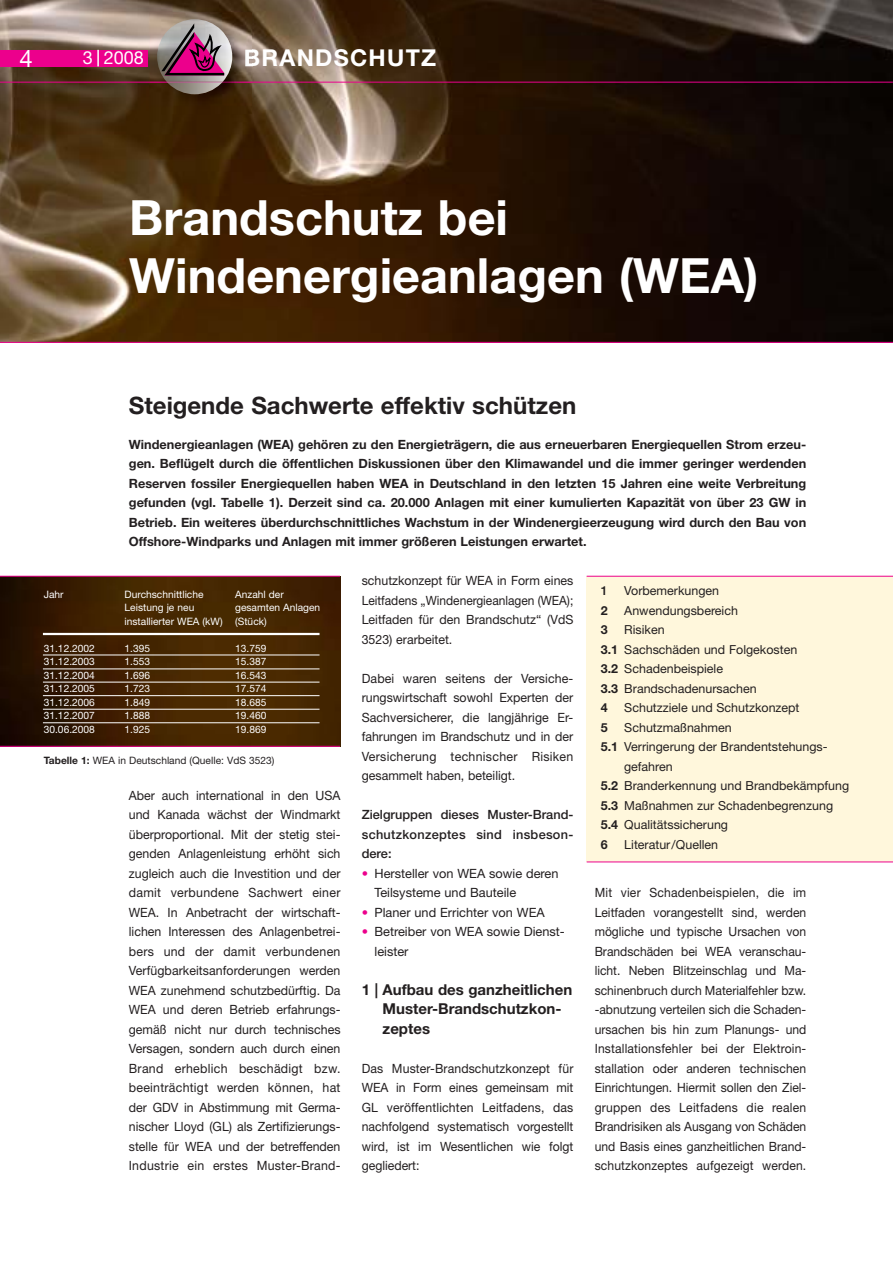
<style>
.page{position:relative;width:893px;height:1263px;background:#fff}
.page>*{position:absolute;margin:0;border:0;box-sizing:border-box;transform-origin:0 0}
.t1{font:700 48.6px/58.3px "Helvetica Neue";color:#fff}
.t2{font:700 24px "Helvetica Neue";color:#231f20}
.t3{font:24px "Helvetica Neue";color:#fff}
.t4{font:700 23.25px "Helvetica Neue";letter-spacing:.055em;color:#fff}
.t5{font:18px "Helvetica Neue";color:#fff}
.t6{font:700 15px/19.5px "Helvetica Neue";color:#231f20}
.t7{font:12.75px/19.5px "Helvetica Neue";color:#231f20;text-align:justify}
.t8{font:700 12.75px/19.5px "Helvetica Neue";color:#231f20;text-align:justify}
.t9{font:12.75px/19.5px "Helvetica Neue";color:#231f20;text-align:justify;scale:.95 1}
.t10{font:12.75px/19.5px "Helvetica Neue";color:#231f20;text-align:justify;scale:.96 1}
.t11{font:500 12.75px/19.5px "Helvetica Neue";letter-spacing:.02em;color:#231f20;text-align:justify}
.t12{font:12.45px/19.5px "Helvetica Neue";color:#231f20}
.t13{font:700 12.45px "Helvetica Neue";color:#231f20}
.t14{font:500 12.45px "Helvetica Neue";color:#231f20}
.t15{font:10.2px/13.5px "Helvetica Neue";color:#fff}
.t16{font:10.2px "Helvetica Neue";color:#231f20}
.s1{font-weight:700}
.s2{color:#ec008c}
</style>
<div class="page">
<img style="left:0;top:0;width:892px;height:342px">
<hr style="left:0;top:82px;width:892px;height:1px;background:#ec008c">
<img style="left:0;top:577px;width:340px;height:169px">
<hr style="left:43px;top:655px;width:276px;height:1px;background:#fff">
<hr style="left:43px;top:633px;width:276px;height:2px;background:#fff">
<hr style="left:43px;top:669px;width:276px;height:1px;background:#fff">
<hr style="left:43px;top:682px;width:276px;height:1px;background:#fff">
<hr style="left:43px;top:695px;width:276px;height:1px;background:#fff">
<hr style="left:43px;top:709px;width:276px;height:1px;background:#fff">
<hr style="left:43px;top:722px;width:276px;height:1px;background:#fff">
<div style="left:587px;top:576px;width:305px;height:286px;background:#fff7dc"></div>
<hr style="left:587px;top:576px;width:305px;height:1px;background:#ec008c">
<hr style="left:587px;top:862px;width:305px;height:1px;background:#ec008c">
<div style="left:0;top:50px;width:148px;height:16px;background:#ec008c"></div>
<svg style="left:97px;top:50px;width:2px;height:16px"></svg>
<img style="left:150px;top:12px;width:102px;height:102px">
<img style="left:223px;top:82px;width:29px;height:1px">
<svg style="left:150px;top:82px;width:17px;height:1px"></svg>
<img style="left:245px;top:49px;width:7px;height:18px">
<img style="left:167px;top:82px;width:56px;height:12px">
<img style="left:157px;top:19px;width:75px;height:63px">
<svg style="left:161px;top:23px;width:63px;height:53px;background:#9d5c80"></svg>
<hr style="left:0;top:342px;width:892px;height:1px;background:#ec008c">
<hr style="left:0;top:576px;width:340px;height:1px;background:#ec008c">
<hr style="left:0;top:746px;width:340px;height:1px;background:#ec008c">
<h2 class="t3" style="left:19px;top:49px;width:15px">4</h2>
<h3 class="t5" style="left:83px;top:51px;width:63px">3 2008</h3>
<h3 class="t4" style="left:244px;top:50px;width:194px">BRANDSCHUTZ</h3>
<h1 class="t1" style="left:129px;top:193px;width:630px">Brandschutz bei<br>Windenergieanlagen (WEA)</h1>
<h2 class="t2" style="left:129px;top:397px;width:449px">Steigende Sachwerte effektiv schützen</h2>
<p class="t8" style="left:129px;top:436px;width:679px">Windenergieanlagen (WEA) gehören zu den Energieträgern, die aus erneuerbaren Energiequellen Strom erzeu&shy;gen. Beflügelt durch die öffentlichen Diskussionen über den Klimawandel und die immer geringer werdenden Reserven fossiler Energiequellen haben WEA in Deutschland in den letzten 15 Jahren eine weite Verbreitung gefunden (vgl. Tabelle 1). Derzeit sind ca. 20.000 Anlagen mit einer kumulierten Kapazität von über 23 GW in Betrieb. Ein weiteres überdurchschnittliches Wachstum in der Windenergieerzeugung wird durch den Bau von Offshore-Windparks und Anlagen mit immer größeren Leistungen erwartet.</p>
<p class="t15" style="left:44px;top:588px;width:21px">Jahr</p>
<p class="t15" style="left:125px;top:588px;width:80px">Durchschnittliche</p>
<p class="t15" style="left:235px;top:588px;width:50px">Anzahl der</p>
<p class="t15" style="left:125px;top:602px;width:71px">Leistung je neu</p>
<p class="t15" style="left:125px;top:602px;width:197px;text-indent:111px">gesamten Anlagen installierter WEA (kW) (Stück)</p>
<p class="t15" style="left:44px;top:642px;width:53px">31.12.2002</p>
<p class="t15" style="left:125px;top:642px;width:27px">1.395</p>
<p class="t15" style="left:235px;top:642px;width:33px">13.759</p>
<p class="t15" style="left:44px;top:656px;width:53px">31.12.2003</p>
<p class="t15" style="left:125px;top:656px;width:27px">1.553</p>
<p class="t15" style="left:235px;top:656px;width:33px">15.387</p>
<p class="t15" style="left:44px;top:669px;width:53px">31.12.2004</p>
<p class="t15" style="left:125px;top:669px;width:27px">1.696</p>
<p class="t15" style="left:235px;top:669px;width:33px">16.543</p>
<p class="t15" style="left:44px;top:683px;width:53px">31.12.2005</p>
<p class="t15" style="left:125px;top:683px;width:27px">1.723</p>
<p class="t15" style="left:235px;top:683px;width:33px">17.574</p>
<p class="t15" style="left:44px;top:696px;width:53px">31.12.2006</p>
<p class="t15" style="left:125px;top:696px;width:27px">1.849</p>
<p class="t15" style="left:235px;top:696px;width:33px">18.685</p>
<p class="t15" style="left:44px;top:710px;width:53px">31.12.2007</p>
<p class="t15" style="left:125px;top:710px;width:27px">1.888</p>
<p class="t15" style="left:235px;top:710px;width:33px">19.460</p>
<p class="t15" style="left:44px;top:723px;width:53px">30.06.2008</p>
<p class="t15" style="left:125px;top:723px;width:27px">1.925</p>
<p class="t15" style="left:235px;top:723px;width:33px">19.869</p>
<p class="t16" style="left:44px;top:756px;width:232px"><span class="s1">Tabelle 1:</span> WEA in Deutschland (Quelle: VdS 3523)</p>
<p class="t7" style="left:129px;top:787px;width:213px">Aber auch international in den USA und Kanada wächst der Windmarkt überproportional. Mit der stetig stei&shy;genden Anlagenleistung erhöht sich zugleich auch die Investition und der damit verbundene Sachwert einer WEA. In Anbetracht der wirtschaft&shy;lichen Interessen des Anlagenbetrei&shy;bers und der damit verbundenen Verfügbarkeitsanforderungen werden WEA zunehmend schutzbedürftig. Da WEA und deren Betrieb erfahrungs&shy;gemäß nicht nur durch technisches Versagen, sondern auch durch einen Brand erheblich beschädigt bzw. beeinträchtigt werden können, hat der GDV in Abstimmung mit Germa&shy;nischer Lloyd (GL) als Zertifizierungs&shy;stelle für WEA und der betreffenden Industrie ein erstes Muster-Brand-</p>
<p class="t7" style="left:362px;top:572px;width:213px">schutzkonzept für WEA in Form eines Leitfadens „Windenergieanlagen (WEA); Leitfaden für den Brandschutz“ (VdS 3523) erarbeitet.</p>
<p class="t7" style="left:362px;top:670px;width:213px">Dabei waren seitens der Versiche&shy;rungswirtschaft sowohl Experten der Sachversicherer, die langjährige Er&shy;fahrungen im Brandschutz und in der Versicherung technischer Risiken gesammelt haben, beteiligt.</p>
<p class="t11" style="left:362px;top:806px;width:213px">Zielgruppen dieses Muster-Brand&shy;schutzkonzeptes sind insbeson&shy;dere:</p>
<p class="t7" style="left:374px;top:865px;width:185px;text-indent:-13px"><span class="s2">•</span> Hersteller von WEA sowie deren<br>Teilsysteme und Bauteile</p>
<p class="t7" style="left:362px;top:904px;width:185px"><span class="s2">•</span> Planer und Errichter von WEA</p>
<p class="t7" style="left:374px;top:923px;width:192px;text-indent:-13px"><span class="s2">•</span> Betreiber von WEA sowie Dienst&shy;leister</p>
<p class="t6" style="left:383px;top:981px;width:191px;text-indent:-21px">1 | Aufbau des ganzheitlichen<br>Muster-Brandschutzkon&shy;zeptes</p>
<p class="t10" style="left:362px;top:1060px;width:222px">Das Muster-Brandschutzkonzept für WEA in Form eines gemeinsam mit GL veröffentlichten Leitfadens, das nachfolgend systematisch vorgestellt wird, ist im Wesentlichen wie folgt gegliedert:</p>
<p class="t14" style="left:601px;top:587px;width:8px">1</p>
<p class="t12" style="left:624px;top:582px;width:96px">Vorbemerkungen</p>
<p class="t13" style="left:601px;top:606px;width:8px">2</p>
<p class="t12" style="left:624px;top:602px;width:115px">Anwendungsbereich</p>
<p class="t13" style="left:601px;top:626px;width:8px">3</p>
<p class="t12" style="left:601px;top:621px;width:198px;text-indent:23px">Risiken<br><span class="s1">3.1</span> Sachschäden und Folgekosten<br><span class="s1">3.2</span> Schadenbeispiele<br><span class="s1">3.3</span> Brandschadenursachen<br><span class="s1">4</span></p>
<p class="t12" style="left:624px;top:699px;width:177px">Schutzziele und Schutzkonzept</p>
<p class="t13" style="left:601px;top:723px;width:8px">5</p>
<p class="t12" style="left:624px;top:719px;width:109px">Schutzmaßnahmen</p>
<p class="t12" style="left:601px;top:738px;width:228px"><span class="s1">5.1</span> Verringerung der Brandentstehungs-</p>
<p class="t12" style="left:624px;top:758px;width:50px">gefahren</p>
<p class="t12" style="left:601px;top:777px;width:250px"><span class="s1">5.2</span> Branderkennung und Brandbekämpfung</p>
<p class="t12" style="left:601px;top:797px;width:234px"><span class="s1">5.3</span> Maßnahmen zur Schadenbegrenzung</p>
<p class="t12" style="left:601px;top:817px;width:129px"><span class="s1">5.4</span> Qualitätssicherung</p>
<p class="t13" style="left:601px;top:840px;width:8px">6</p>
<p class="t12" style="left:624px;top:836px;width:95px">Literatur/Quellen</p>
<p class="t9" style="left:595px;top:884px;width:224px">Mit vier Schadenbeispielen, die im Leitfaden vorangestellt sind, werden mögliche und typische Ursachen von Brandschäden bei WEA veranschau&shy;licht. Neben Blitzeinschlag und Ma&shy;schinenbruch durch Materialfehler bzw. -abnutzung verteilen sich die Schaden&shy;ursachen bis hin zum Planungs- und Installationsfehler bei der Elektroin&shy;stallation oder anderen technischen Einrichtungen. Hiermit sollen den Ziel&shy;gruppen des Leitfadens die realen Brandrisiken als Ausgang von Schäden und Basis eines ganzheitlichen Brand&shy;schutzkonzeptes aufgezeigt werden.</p>
</div>
